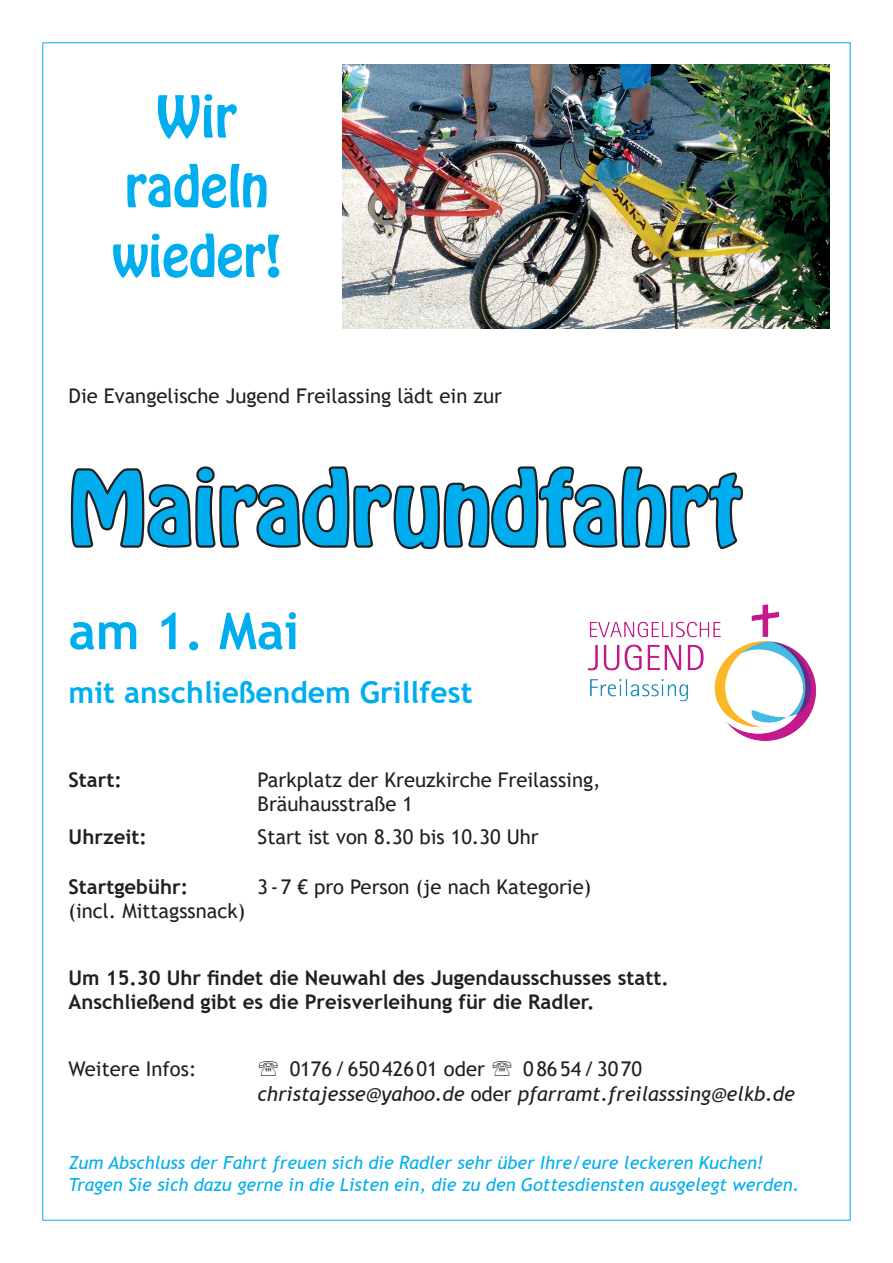
<style>
.page{position:relative;width:893px;height:1263px;background:#fff}
.page>*{position:absolute;margin:0;border:0;box-sizing:border-box;transform-origin:0 0}
.t1{font:90px "Hobo Std";color:#00aeef}
.t2{font:51px/69.8px "Hobo Std";color:#00aeef;text-align:center}
.t3{font:700 51px "Trebuchet MS";color:#00aeef}
.t4{font:700 30px "Trebuchet MS";color:#00aeef}
.t5{font:20.25px/24.3px "Trebuchet MS";color:#231f20}
.t6{font:700 20.25px/24.3px "Trebuchet MS";color:#231f20}
.t7{font:italic 20.25px/24.3px "Trebuchet MS";color:#231f20}
.t8{font:italic 18px/21.6px "Trebuchet MS";color:#00aeef}
.s1{font-style:normal}
</style>
<div class="page">
<svg style="left:70px;top:466px;width:673px;height:84px"></svg>
<img style="left:588px;top:604px;width:229px;height:137px">
<img style="left:342px;top:65px;width:488px;height:263px">
<h2 class="t2" style="left:112px;top:83px;width:171px">Wir radeln wieder!</h2>
<p class="t5" style="left:69px;top:384px;width:435px">Die Evangelische Jugend Freilassing lädt ein zur</p>
<h1 class="t1" style="left:69px;top:446px;width:675px">Mairadrundfahrt</h1>
<h2 class="t3" style="left:69px;top:599px;width:232px">am 1. Mai</h2>
<h3 class="t4" style="left:69px;top:674px;width:405px">mit anschließendem Grillfest</h3>
<p class="t6" style="left:69px;top:768px;width:55px">Start:</p>
<p class="t5" style="left:258px;top:767px;width:345px">Parkplatz der Kreuzkirche Freilassing,<br>Bräuhausstraße 1</p>
<p class="t6" style="left:69px;top:825px;width:80px">Uhrzeit:</p>
<p class="t5" style="left:258px;top:825px;width:283px">Start ist von 8.30 bis 10.30 Uhr</p>
<p class="t6" style="left:69px;top:875px;width:121px">Startgebühr:</p>
<p class="t5" style="left:258px;top:874px;width:335px">3-7 € pro Person (je nach Kategorie)</p>
<p class="t5" style="left:69px;top:899px;width:178px">(incl. Mittagssnack)</p>
<p class="t6" style="left:69px;top:966px;width:602px">Um 15.30 Uhr findet die Neuwahl des Jugendausschusses statt.<br>Anschließend gibt es die Preisverleihung für die Radler.</p>
<p class="t5" style="left:69px;top:1057px;width:129px">Weitere Infos:</p>
<p class="t5" style="left:290px;top:1057px;width:197px">0176/65042601 oder</p>
<p class="t7" style="left:258px;top:1057px;width:539px;text-indent:266px"><span class="s1">08654/3070 </span>christajesse@yahoo.de <span class="s1">oder</span> pfarramt.freilasssing@elkb.de</p>
<p class="t8" style="left:69px;top:1152px;width:732px">Zum Abschluss der Fahrt freuen sich die Radler sehr über Ihre/eure leckeren Kuchen!<br>Tragen Sie sich dazu gerne in die Listen ein, die zu den Gottesdiensten ausgelegt werden.</p>
</div>
